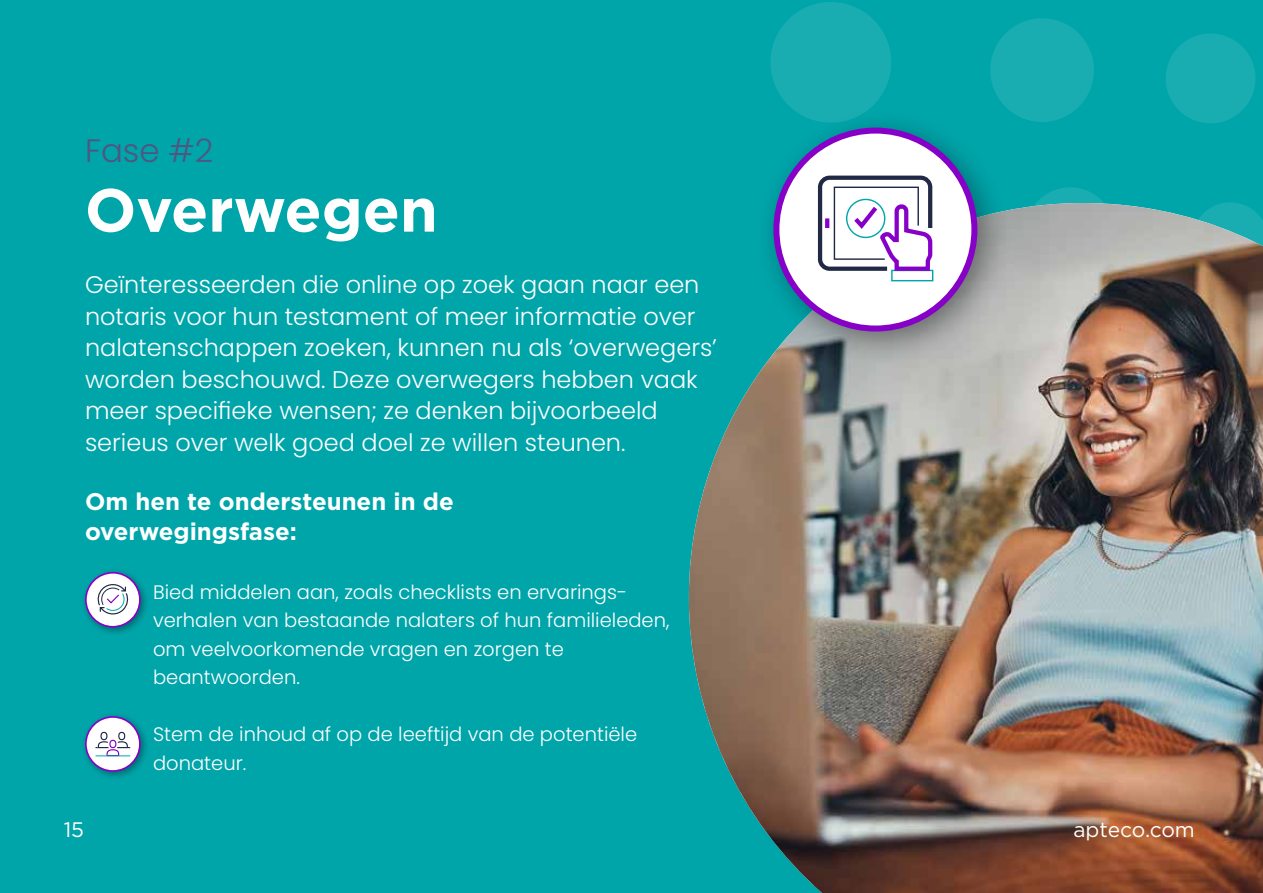
<style>
.page{position:relative;width:1263px;height:893px;background:#00a5aa}
.page>*{position:absolute;margin:0;border:0;box-sizing:border-box;transform-origin:0 0}
.t1{font:700 60.75px "Gotham";color:#fff}
.t2{font:300 32.4px "Poppins";color:#4f5681}
.t3{font:300 24px/31.5px "Poppins";color:#fff}
.t4{font:700 24px/30px "Gotham";color:#fff}
.t5{font:21px "Gotham";color:#fff}
.t6{font:300 19.5px/28.5px "Poppins";color:#fff}
</style>
<div class="page">
<svg style="left:770px;top:2px;width:121px;height:106px"></svg>
<svg style="left:990px;top:18px;width:104px;height:104px"></svg>
<svg style="left:1036px;top:187px;width:68px;height:16px"></svg>
<svg style="left:1166px;top:33px;width:90px;height:90px"></svg>
<img style="left:689px;top:203px;width:574px;height:690px">
<div style="left:754px;top:108px;width:258px;height:258px;background:#000;opacity:.37"></div>
<div style="left:776px;top:131px;width:198px;height:198px;background:#fff;border-radius:50%"></div>
<div style="left:773px;top:128px;width:204px;height:204px;border:6px solid #8600c8;border-radius:50%"></div>
<div style="left:80px;top:567px;width:70px;height:69px;background:#000;opacity:.37"></div>
<div style="left:86px;top:573px;width:54px;height:54px;background:#fff;border-radius:50%"></div>
<div style="left:85px;top:572px;width:56px;height:56px;border:2px solid #8600c8;border-radius:50%"></div>
<div style="left:80px;top:712px;width:70px;height:69px;background:#000;opacity:.37"></div>
<div style="left:86px;top:717px;width:54px;height:54px;background:#fff;border-radius:50%"></div>
<div style="left:85px;top:716px;width:56px;height:56px;border:2px solid #8600c8;border-radius:50%"></div>
<svg style="left:816px;top:173px;width:139px;height:145px"></svg>
<div style="left:846px;top:199px;width:39px;height:39px;border:1px solid #00a6ab;border-radius:50%"></div>
<svg style="left:97px;top:584px;width:32px;height:31px"></svg>
<svg style="left:96px;top:731px;width:34px;height:25px"></svg>
<hr style="left:96px;top:756px;width:34px;height:1px;background:#00a6ab">
<h2 class="t2" style="left:85px;top:131px;width:130px">Fase #2</h2>
<h1 class="t1" style="left:85px;top:170px;width:354px">Overwegen</h1>
<p class="t3" style="left:85px;top:269px;width:633px">Geïnteresseerden die online op zoek gaan naar een notaris voor hun testament of meer informatie over nalatenschappen zoeken, kunnen nu als ‘overwegers’ worden beschouwd. Deze overwegers hebben vaak meer specifieke wensen; ze denken bijvoorbeeld serieus over welk goed doel ze willen steunen.</p>
<p class="t4" style="left:85px;top:487px;width:370px">Om hen te ondersteunen in de overwegingsfase:</p>
<p class="t6" style="left:153px;top:578px;width:518px">Bied middelen aan, zoals checklists en ervarings&shy;verhalen van bestaande nalaters of hun familieleden, om veelvoorkomende vragen en zorgen te beantwoorden.</p>
<p class="t6" style="left:153px;top:720px;width:486px">Stem de inhoud af op de leeftijd van de potentiële donateur.</p>
<p class="t5" style="left:64px;top:816px;width:22px">15</p>
<p class="t5" style="left:1073px;top:816px;width:123px">apteco.com</p>
</div>
